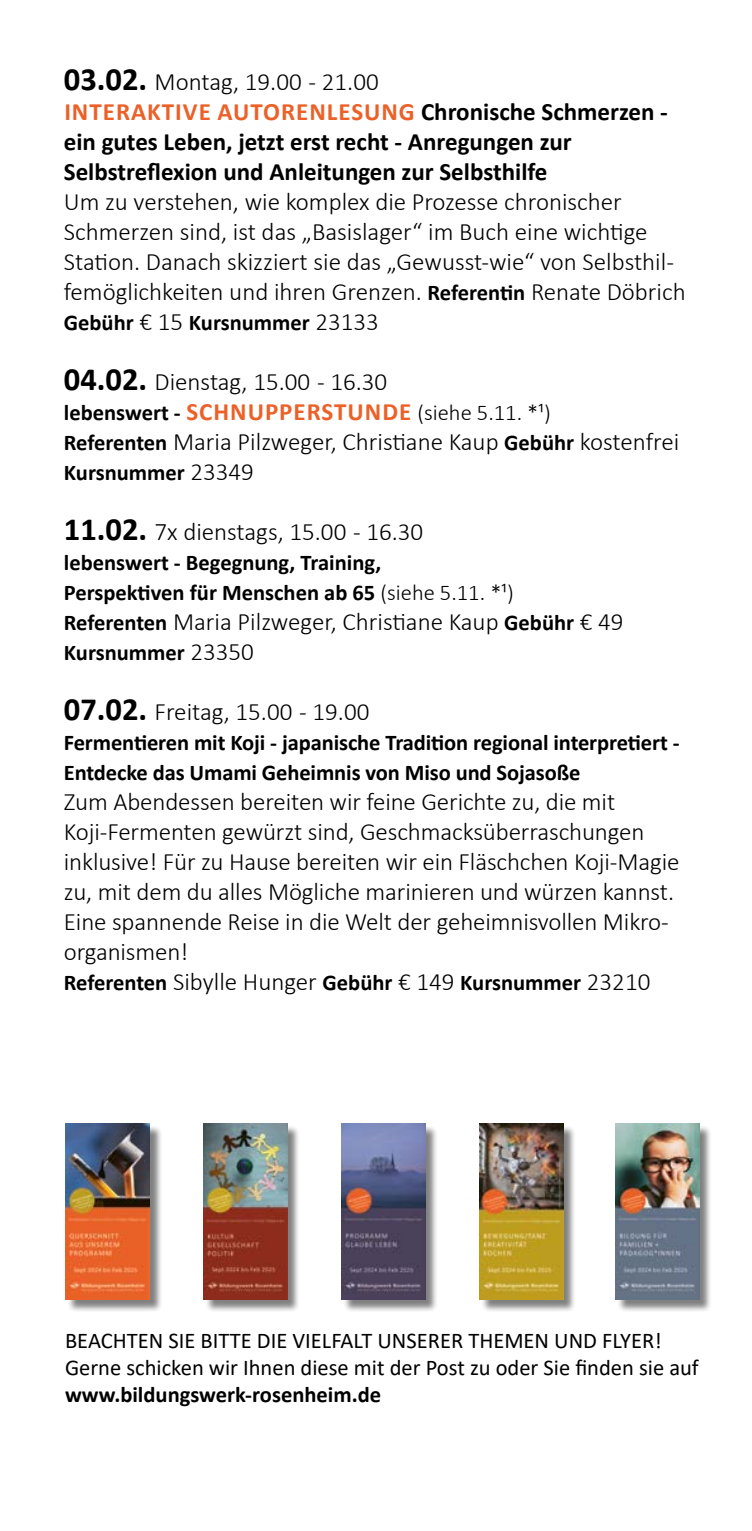
<style>
.page{position:relative;width:752px;height:1531px;background:#fff}
.page>*{position:absolute;margin:0;border:0;box-sizing:border-box;transform-origin:0 0}
.t1{font:300 25px/30px "Calibri";letter-spacing:-.005em;color:#000}
.t2{font:700 25px "Calibri";color:#000}
.t3{font:700 25px "Calibri";letter-spacing:.04em;color:#eb6128}
.t4{font:700 22.5px/30px "Calibri";letter-spacing:-.005em;color:#000}
.t5{font:22.5px "Calibri";color:#000}
.s1{font-weight:700;font-size:32.5px}
.s2{color:#000}
.s3{font-weight:700;font-size:22.5px}
.s4{font-weight:300;font-size:25px}
.s5{font-size:22.5px;color:#000}
.s6{font-weight:300;font-size:22.5px;color:#000}
.s7{font-weight:300}
</style>
<div class="page">
<div style="left:205px;top:1126px;width:95px;height:186px;background:#000;opacity:.5"></div>
<img style="left:203px;top:1123px;width:84px;height:176px">
<div style="left:68px;top:1126px;width:95px;height:186px;background:#000;opacity:.5"></div>
<img style="left:66px;top:1123px;width:83px;height:176px">
<div style="left:343px;top:1126px;width:95px;height:186px;background:#000;opacity:.5"></div>
<img style="left:341px;top:1123px;width:84px;height:176px">
<div style="left:617px;top:1126px;width:95px;height:186px;background:#000;opacity:.5"></div>
<img style="left:615px;top:1123px;width:83px;height:176px">
<div style="left:481px;top:1126px;width:95px;height:186px;background:#000;opacity:.5"></div>
<img style="left:479px;top:1123px;width:83px;height:176px">
<p class="t1" style="left:64px;top:66px;width:316px"><span class="s1">03.02.</span> Montag, 19.00 - 21.00</p>
<p class="t3" style="left:64px;top:94px;width:604px">INTERAKTIVE AUTORENLESUNG <span class="s2">Chronische Schmerzen -</span></p>
<p class="t2" style="left:64px;top:124px;width:509px">ein gutes Leben, jetzt erst recht - Anregungen zur</p>
<p class="t2" style="left:64px;top:154px;width:485px">Selbstreflexion und Anleitungen zur Selbsthilfe</p>
<p class="t1" style="left:64px;top:186px;width:623px">Um zu verstehen, wie komplex die Prozesse chronischer Schmerzen sind, ist das „Basislager“ im Buch eine wichtige Station. Danach skizziert sie das „Gewusst-wie“ von Selbsthil&shy;femöglichkeiten und ihren Grenzen. <span class="s3">Referentin</span> Renate Döbrich</p>
<p class="t4" style="left:64px;top:307px;width:316px">Gebühr <span class="s4">€ 15</span> Kursnummer <span class="s4">23133</span></p>
<p class="t1" style="left:64px;top:366px;width:325px"><span class="s1">04.02.</span> Dienstag, 15.00 - 16.30</p>
<p class="t3" style="left:64px;top:394px;width:488px"><span class="s5">lebenswert -</span> SCHNUPPERSTUNDE <span class="s6">(siehe 5.11. *¹)</span></p>
<p class="t1" style="left:64px;top:426px;width:616px"><span class="s3">Referenten</span> Maria Pilzweger, Christiane Kaup <span class="s3">Gebühr</span> kostenfrei</p>
<p class="t4" style="left:64px;top:457px;width:191px">Kursnummer <span class="s4">23349</span></p>
<p class="t1" style="left:64px;top:516px;width:361px"><span class="s1">11.02.</span> 7x dienstags, 15.00 - 16.30</p>
<p class="t4" style="left:64px;top:547px;width:319px">lebenswert - Begegnung, Training,</p>
<p class="t4" style="left:64px;top:577px;width:451px">Perspektiven für Menschen ab 65 <span class="s7">(siehe 5.11. *¹)</span></p>
<p class="t1" style="left:64px;top:606px;width:561px"><span class="s3">Referenten</span> Maria Pilzweger, Christiane Kaup <span class="s3">Gebühr</span> € 49</p>
<p class="t4" style="left:64px;top:637px;width:191px">Kursnummer <span class="s4">23350</span></p>
<p class="t1" style="left:64px;top:696px;width:307px"><span class="s1">07.02.</span> Freitag, 15.00 - 19.00</p>
<p class="t4" style="left:64px;top:727px;width:617px">Fermentieren mit Koji - japanische Tradition regional interpretiert -<br>Entdecke das Umami Geheimnis von Miso und Sojasoße</p>
<p class="t1" style="left:64px;top:786px;width:617px">Zum Abendessen bereiten wir feine Gerichte zu, die mit Koji-Fermenten gewürzt sind, Geschmacksüberraschungen inklusive! Für zu Hause bereiten wir ein Fläschchen Koji-Magie zu, mit dem du alles Mögliche marinieren und würzen kannst.<br>Eine spannende Reise in die Welt der geheimnisvollen Mikro&shy;organismen!</p>
<p class="t4" style="left:64px;top:967px;width:587px">Referenten <span class="s4">Sibylle Hunger</span> Gebühr <span class="s4">€ 149</span> Kursnummer <span class="s4">23210</span></p>
<p class="t5" style="left:65px;top:1324px;width:598px">BEACHTEN SIE BITTE DIE VIELFALT UNSERER THEMEN UND FLYER!</p>
<p class="t5" style="left:65px;top:1351px;width:635px">Gerne schicken wir Ihnen diese mit der Post zu oder Sie finden sie auf</p>
<p class="t4" style="left:65px;top:1379px;width:317px">www.bildungswerk-rosenheim.de</p>
</div>
